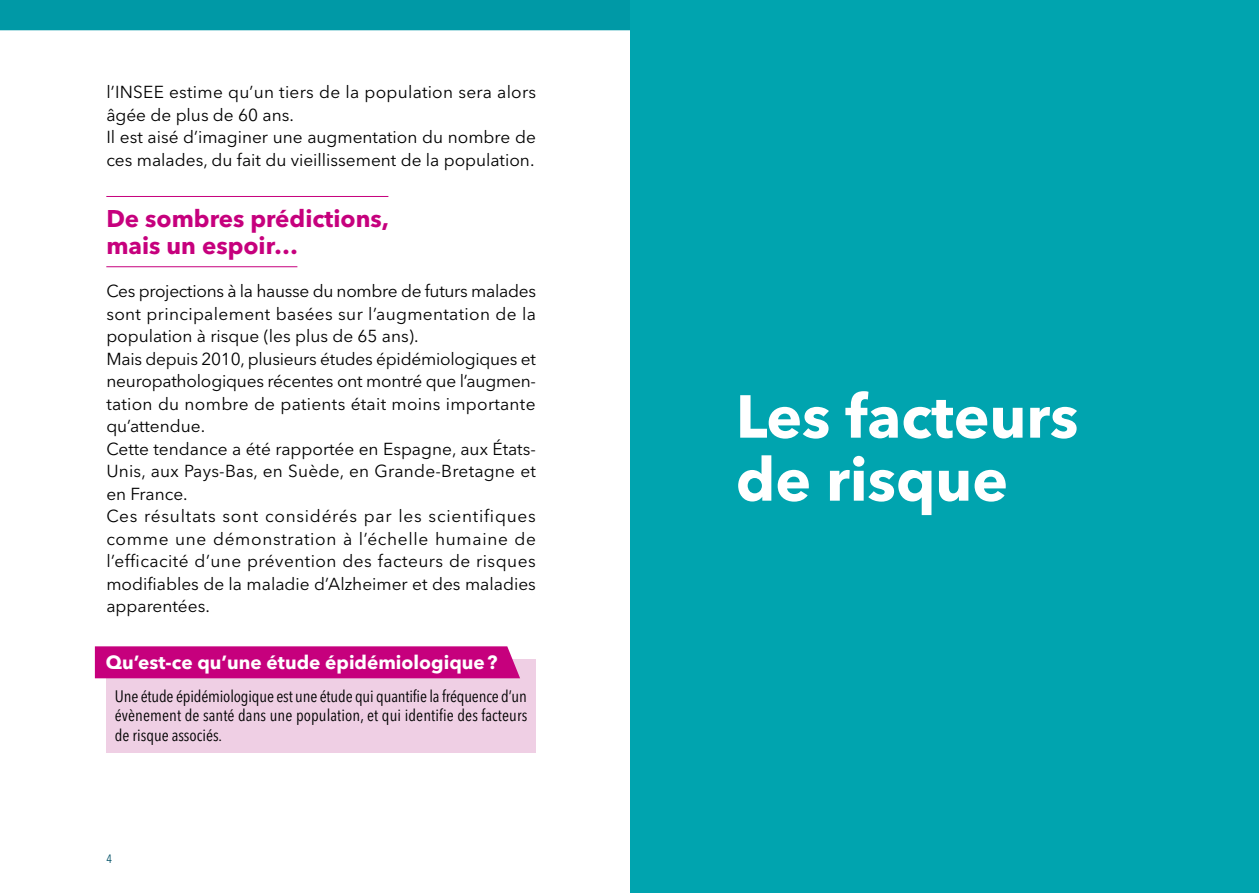
<style>
.page{position:relative;width:1259px;height:893px;background:#fff}
.page>*{position:absolute;margin:0;border:0;box-sizing:border-box;transform-origin:0 0}
.t1{font:700 60px/63px "Avenir Next LT Pro";color:#fff}
.t2{font:700 24px/27px "Avenir Next LT Pro";color:#c6007d}
.t3{font:700 18.9px "Avenir Next LT Pro";color:#fff}
.t4{font:17.25px/22.5px "Avenir Next LT Pro";color:#000}
.t5{font:condensed 16.5px/19.5px "Avenir Next LT Pro";letter-spacing:.005em;color:#000;text-align:justify}
.t6{font:condensed 12px "Avenir Next LT Pro";color:#005066}
</style>
<div class="page">
<div style="left:0;top:0;width:630px;height:30px;background:#0099a6"></div>
<hr style="left:106px;top:196px;width:282px;height:1px;background:#c6007d">
<hr style="left:106px;top:266px;width:191px;height:1px;background:#c6007d">
<div style="left:106px;top:659px;width:430px;height:94px;background:#efcfe4"></div>
<div style="left:95px;top:646px;width:425px;height:32px;background:#c6007d"></div>
<div style="left:630px;top:0;width:629px;height:893px;background:#00a4af"></div>
<p class="t4" style="left:106px;top:81px;width:431px">l’INSEE estime qu’un tiers de la population sera alors âgée de plus de 60 ans.<br>Il est aisé d’imaginer une augmentation du nombre de ces malades, du fait du vieillissement de la population.</p>
<h2 class="t2" style="left:106px;top:204px;width:284px">De sombres prédictions, mais un espoir…</h2>
<p class="t4" style="left:106px;top:280px;width:431px">Ces projections à la hausse du nombre de futurs malades sont principalement basées sur l’augmentation de la population à risque (les plus de 65 ans).<br>Mais depuis 2010, plusieurs études épidémiologiques et neuropathologiques récentes ont montré que l’augmen&shy;tation du nombre de patients était moins importante qu’attendue.<br>Cette tendance a été rapportée en Espagne, aux États-Unis, aux Pays-Bas, en Suède, en Grande-Bretagne et en France.<br>Ces résultats sont considérés par les scientifiques comme une démonstration à l’échelle humaine de l’efficacité d’une prévention des facteurs de risques modifiables de la maladie d’Alzheimer et des maladies apparentées.</p>
<p class="t3" style="left:106px;top:651px;width:393px">Qu’est-ce qu’une étude épidémiologique?</p>
<p class="t5" style="left:115px;top:686px;width:414px">Une étude épidémiologique est une étude qui quantifie la fréquence d’un évènement de santé dans une population, et qui identifie des facteurs de risque associés.</p>
<p class="t6" style="left:106px;top:852px;width:7px">4</p>
<h1 class="t1" style="left:736px;top:385px;width:344px">Les facteurs de risque</h1>
</div>
